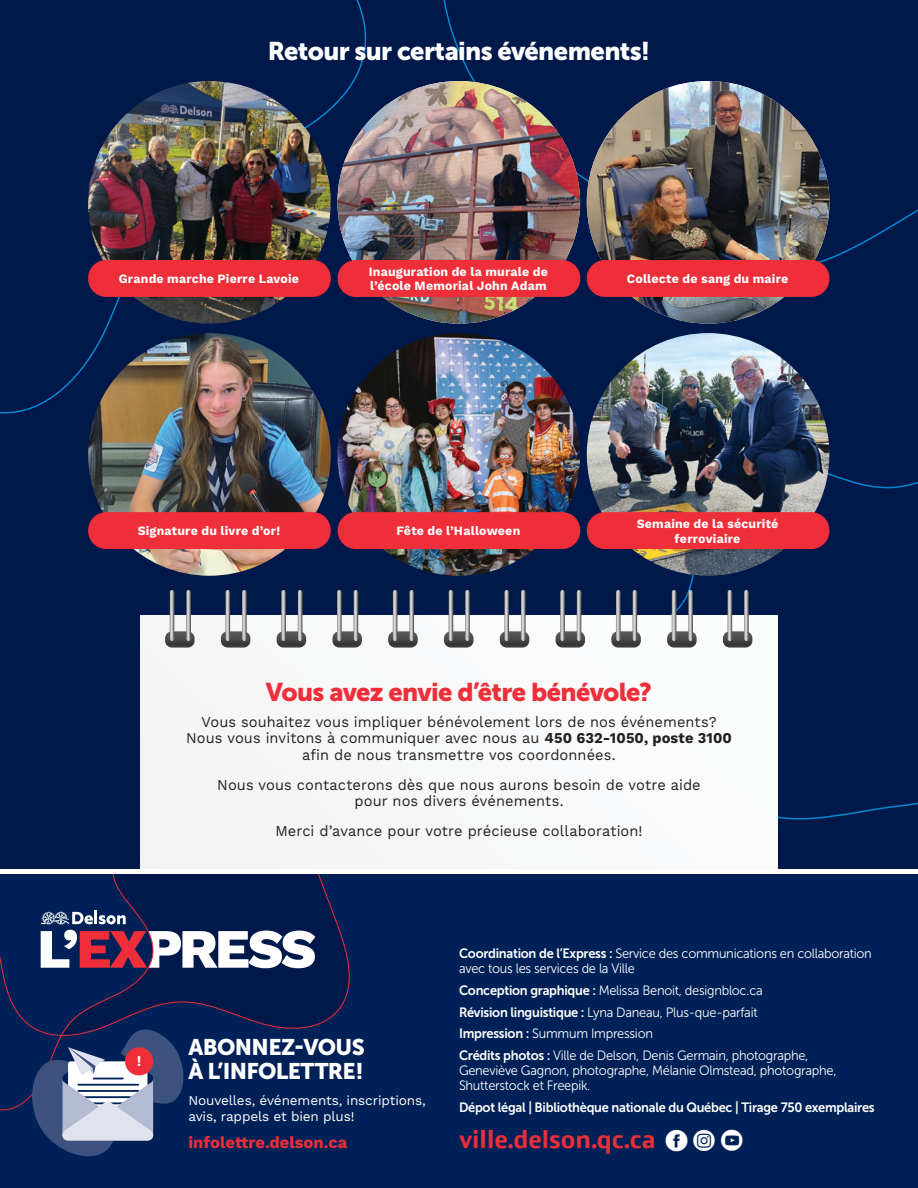
<style>
.page{position:relative;width:918px;height:1188px;background:#fff}
.page>*{position:absolute;margin:0;border:0;box-sizing:border-box;transform-origin:0 0}
.Titre{font:25.5px "Museo Sans 900";letter-spacing:-.025em;color:#ee2e39}
.Titre-2{font:25.5px "Museo Sans 900";letter-spacing:-.025em;color:#fff}
.t1{font:700 24.15px "Kandin";color:#ee2e39}
.Activité_-_Titre{font:22.5px/24px "Museo Sans 900";letter-spacing:-.03em;color:#fff}
.t2{font:700 16.5px "Work Sans";color:#ee2e39}
.Texte{font:15px/16.5px "Work Sans";letter-spacing:.005em;color:#231f20;text-align:center}
.t3{font:700 13.95px "Montserrat";color:#fff}
.t4{font:13.5px/15px "Museo Sans 300";letter-spacing:-.02em;color:#fff;scale:.95 1}
.t5{font:13.5px "Museo Sans 700";letter-spacing:-.02em;color:#fff;scale:.95 1}
.t6{font:13.5px/16.2px "Work Sans";letter-spacing:-.01em;color:#fff}
.Texte-2{font:700 12.75px/14.7px "Work Sans";letter-spacing:.015em;color:#fff}
.s1{font-weight:700}
.s2{font-family:"Museo Sans 700"}
.s3{font-family:"Social Circles";font-weight:400;font-size:39px;color:#fff}
</style>
<div class="page">
<div style="left:0;top:0;width:918px;height:868px;background:#00184a"></div>
<svg style="left:640px;top:447px;width:278px;height:373px"></svg>
<svg style="left:0;top:0;width:369px;height:414px"></svg>
<div style="left:140px;top:615px;width:638px;height:253px;background:#f7f8f8"></div>
<svg style="left:723px;top:590px;width:29px;height:58px"></svg>
<svg style="left:667px;top:590px;width:30px;height:58px"></svg>
<svg style="left:611px;top:590px;width:30px;height:58px"></svg>
<svg style="left:556px;top:590px;width:29px;height:58px"></svg>
<svg style="left:500px;top:590px;width:29px;height:58px"></svg>
<svg style="left:444px;top:590px;width:30px;height:58px"></svg>
<svg style="left:388px;top:590px;width:30px;height:58px"></svg>
<svg style="left:332px;top:590px;width:30px;height:58px"></svg>
<svg style="left:277px;top:590px;width:29px;height:58px"></svg>
<svg style="left:221px;top:590px;width:29px;height:58px"></svg>
<svg style="left:165px;top:590px;width:30px;height:58px"></svg>
<svg style="left:432px;top:0;width:486px;height:277px"></svg>
<div style="left:0;top:875px;width:918px;height:313px;background:#002157"></div>
<svg style="left:315px;top:875px;width:35px;height:151px"></svg>
<svg style="left:0;top:875px;width:315px;height:281px"></svg>
<img style="left:88px;top:333px;width:243px;height:243px;border-radius:121px">
<img style="left:88px;top:81px;width:243px;height:243px;border-radius:121px">
<img style="left:337px;top:333px;width:243px;height:243px;border-radius:121px">
<img style="left:337px;top:81px;width:243px;height:243px;border-radius:121px">
<img style="left:587px;top:333px;width:242px;height:243px;border-radius:121px">
<img style="left:587px;top:81px;width:242px;height:243px;border-radius:121px">
<div style="left:88px;top:260px;width:243px;height:37px;background:#ee2e39;border-radius:18px"></div>
<div style="left:88px;top:512px;width:243px;height:37px;background:#ee2e39;border-radius:18px"></div>
<div style="left:338px;top:260px;width:242px;height:37px;background:#ee2e39;border-radius:18px"></div>
<div style="left:338px;top:512px;width:242px;height:37px;background:#ee2e39;border-radius:18px"></div>
<div style="left:587px;top:260px;width:242px;height:37px;background:#ee2e39;border-radius:18px"></div>
<div style="left:587px;top:512px;width:242px;height:37px;background:#ee2e39;border-radius:18px"></div>
<p class="Titre-2" style="left:268px;top:36px;width:384px">Retour sur certains événements!</p>
<p class="Texte-2" style="left:119px;top:272px;width:182px">Grande marche Pierre Lavoie</p>
<p class="Texte-2" style="left:369px;top:265px;width:181px">Inauguration de la murale de l’école Memorial John Adam</p>
<p class="Texte-2" style="left:627px;top:272px;width:163px">Collecte de sang du maire</p>
<p class="Texte-2" style="left:138px;top:524px;width:144px">Signature du livre d’or!</p>
<p class="Texte-2" style="left:397px;top:524px;width:125px">Fête de l’Halloween</p>
<p class="Texte-2" style="left:637px;top:517px;width:143px;text-align:center">Semaine de la sécurité ferroviaire</p>
<p class="t3" style="left:137px;top:1051px;width:6px">!</p>
<p class="Titre" style="left:266px;top:677px;width:388px">Vous avez envie d’être bénévole?</p>
<p class="Texte" style="left:186px;top:714px;width:547px">Vous souhaitez vous impliquer bénévolement lors de nos événements?<br>Nous vous invitons à communiquer avec nous au <span class="s1">450 632-1050, poste 3100 </span>afin de nous transmettre vos coordonnées.</p>
<p class="Texte" style="left:217px;top:777px;width:485px">Nous vous contacterons dès que nous aurons besoin de votre aide pour nos divers événements.</p>
<p class="Texte" style="left:275px;top:824px;width:369px">Merci d’avance pour votre précieuse collaboration!</p>
<p class="Activité_-_Titre" style="left:188px;top:1035px;width:178px">ABONNEZ-VOUS<br>À L’INFOLETTRE !</p>
<p class="t6" style="left:188px;top:1093px;width:239px">Nouvelles, événements, inscriptions, avis, rappels et bien plus!</p>
<p class="t2" style="left:188px;top:1132px;width:160px">infolettre.delson.ca</p>
<p class="t4" style="left:459px;top:946px;width:436px"><span class="s2">Coordination de l’Express :</span> Service des communications en collaboration avec tous les services de la Ville</p>
<p class="t4" style="left:459px;top:983px;width:321px"><span class="s2">Conception graphique :</span> Melissa Benoit, designbloc.ca</p>
<p class="t4" style="left:459px;top:1005px;width:316px"><span class="s2">Révision linguistique :</span> Lyna Daneau, Plus-que-parfait</p>
<p class="t4" style="left:459px;top:1026px;width:206px"><span class="s2">Impression :</span> Summum Impression</p>
<p class="t4" style="left:459px;top:1048px;width:399px"><span class="s2">Crédits photos :</span> Ville de Delson, Denis Germain, photographe,<br>Geneviève Gagnon, photographe, Mélanie Olmstead, photographe,<br>Shutterstock et Freepik.</p>
<p class="t5" style="left:459px;top:1100px;width:439px">Dépot légal | Bibliothèque nationale du Québec | Tirage 750 exemplaires</p>
<p class="t1" style="left:459px;top:1123px;width:288px">ville.delson.qc.ca <span class="s3">f$y</span></p>
</div>
